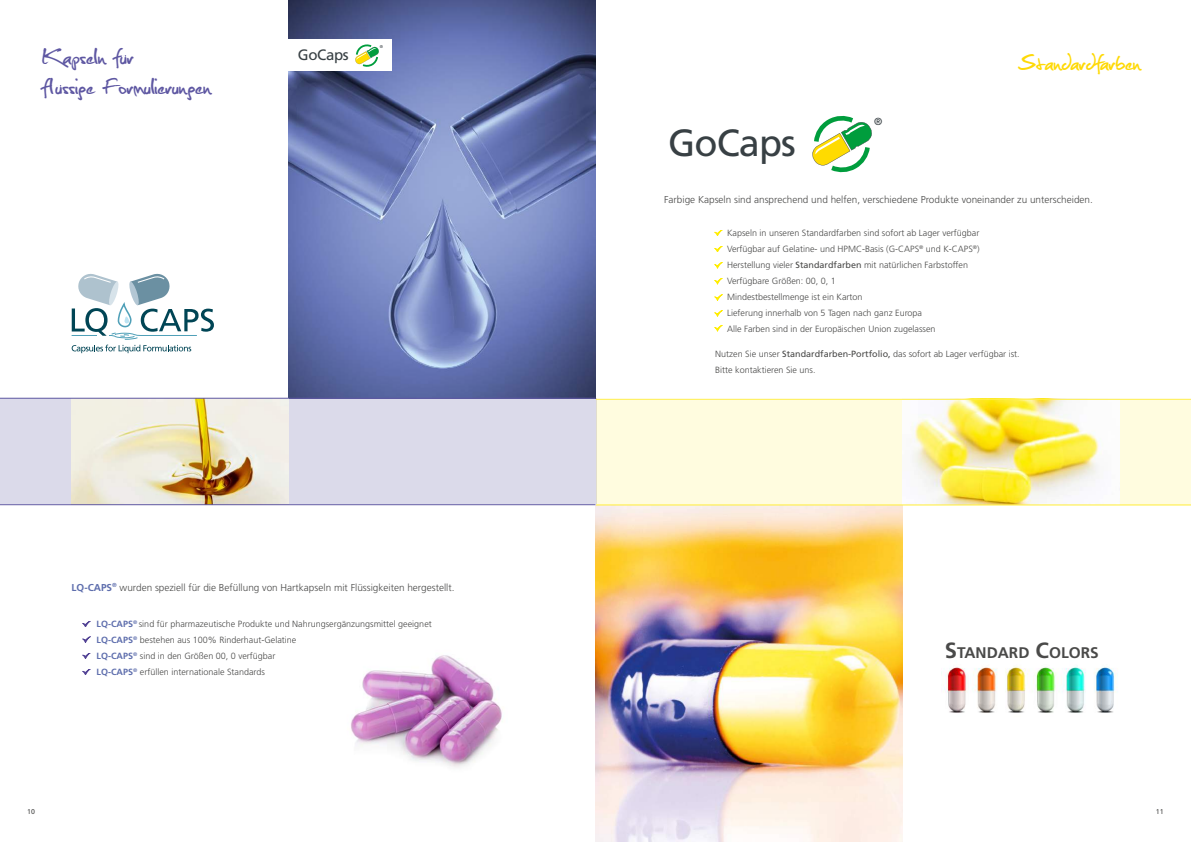
<style>
.page{position:relative;width:1191px;height:842px;background:#fff}
.page>*{position:absolute;margin:0;border:0;box-sizing:border-box;transform-origin:0 0}
.t1{font:37.9px "Frutiger";letter-spacing:-.025em;color:#384044}
.t2{font:30px/30px "Christopherhand";color:#5e57a2}
.t3{font:30px "Christopherhand";color:#fed905}
.t4{font:700 15.4px "Frutiger";color:#4a4a49}
.t5{font:15px "Frutiger";letter-spacing:-.025em;color:#384044}
.t6{font:10.3px "Frutiger";color:#384044}
.t7{font:300 10px "Frutiger";color:#4a4a49}
.t8{font:300 9px/16px "Frutiger";color:#4a4a49}
.t9{font:7px "Frutiger";color:#4a4a49}
.t10{font:4.1px "Frutiger";color:#384044}
.s1{font-weight:700;color:#5e6ead}
.s2{font-weight:400}
.s3{font-size:22px}
</style>
<div class="page">
<img style="left:351px;top:655px;width:151px;height:113px">
<img style="left:595px;top:505px;width:307px;height:337px">
<img style="left:288px;top:0;width:307px;height:398px">
<div style="left:0;top:398px;width:596px;height:106px;background:#dbdaea"></div>
<img style="left:72px;top:399px;width:216px;height:105px">
<svg style="left:83px;top:621px;width:7px;height:6px"></svg>
<svg style="left:83px;top:637px;width:7px;height:5px"></svg>
<svg style="left:83px;top:653px;width:7px;height:6px"></svg>
<hr style="left:0;top:504px;width:595px;height:1px;background:#5e57a2">
<svg style="left:83px;top:669px;width:7px;height:6px"></svg>
<div style="left:596px;top:400px;width:595px;height:105px;background:#fffcdf"></div>
<hr style="left:0;top:398px;width:595px;height:1px;background:#5e57a2">
<svg style="left:72px;top:274px;width:142px;height:79px"></svg>
<img style="left:902px;top:400px;width:217px;height:104px">
<hr style="left:596px;top:399px;width:595px;height:1px;background:#ffee46">
<hr style="left:596px;top:504px;width:595px;height:1px;background:#ffee46">
<svg style="left:715px;top:230px;width:7px;height:6px"></svg>
<svg style="left:715px;top:246px;width:7px;height:6px"></svg>
<svg style="left:715px;top:262px;width:7px;height:6px"></svg>
<svg style="left:715px;top:278px;width:7px;height:6px"></svg>
<svg style="left:715px;top:295px;width:7px;height:5px"></svg>
<svg style="left:715px;top:311px;width:7px;height:5px"></svg>
<svg style="left:715px;top:325px;width:7px;height:6px"></svg>
<img style="left:941px;top:666px;width:177px;height:47px">
<div style="left:288px;top:39px;width:104px;height:32px;background:#fff"></div>
<svg style="left:355px;top:44px;width:24px;height:23px"></svg>
<svg style="left:812px;top:116px;width:60px;height:56px"></svg>
<h2 class="t2" style="left:43px;top:43px;width:170px">Kapseln fur<br>flussige Formulierungen</h2>
<h3 class="t5" style="left:298px;top:46px;width:52px">GoCaps</h3>
<p class="t10" style="left:380px;top:44px;width:5px">®</p>
<p class="t7" style="left:72px;top:582px;width:384px"><span class="s1">LQ-CAPS</span><sup>®</sup> wurden speziell für die Befüllung von Hartkapseln mit Flüssigkeiten hergestellt.</p>
<p class="t8" style="left:97px;top:616px;width:337px"><span class="s1">LQ-CAPS</span><sup>®</sup> sind für pharmazeutische Produkte und Nahrungsergänzungsmittel geeignet <span class="s1">LQ-CAPS</span><sup>®</sup> bestehen aus 100% Rinderhaut-Gelatine<br><span class="s1">LQ-CAPS</span><sup>®</sup> sind in den Größen 00, 0 verfügbar<br><span class="s1">LQ-CAPS</span><sup>®</sup> erfüllen internationale Standards</p>
<h1 class="t1" style="left:668px;top:120px;width:129px">GoCaps</h1>
<p class="t6" style="left:874px;top:115px;width:10px">®</p>
<h2 class="t3" style="left:1018px;top:50px;width:125px">Standardfarben</h2>
<p class="t7" style="left:664px;top:194px;width:430px">Farbige Kapseln sind ansprechend und helfen, verschiedene Produkte voneinander zu unterscheiden.</p>
<p class="t8" style="left:727px;top:225px;width:254px">Kapseln in unseren Standardfarben sind sofort ab Lager verfügbar Verfügbar auf Gelatine- und HPMC-Basis (G-CAPS<sup>®</sup> und K-CAPS<sup>®</sup>)<br>Herstellung vieler <span class="s2">Standardfarben</span> mit natürlichen Farbstoffen Verfügbare Größen: 00, 0, 1<br>Mindestbestellmenge ist ein Karton<br>Lieferung innerhalb von 5 Tagen nach ganz Europa<br>Alle Farben sind in der Europäischen Union zugelassen</p>
<p class="t8" style="left:715px;top:346px;width:306px">Nutzen Sie unser <span class="s2">Standardfarben-Portfolio,</span> das sofort ab Lager verfügbar ist.<br>Bitte kontaktieren Sie uns.</p>
<h3 class="t4" style="left:945px;top:644px;width:154px"><span class="s3">S</span>TANDARD <span class="s3">C</span>OLORS</h3>
<p class="t9" style="left:27px;top:807px;width:9px">10</p>
<p class="t9" style="left:1156px;top:807px;width:9px">11</p>
</div>
